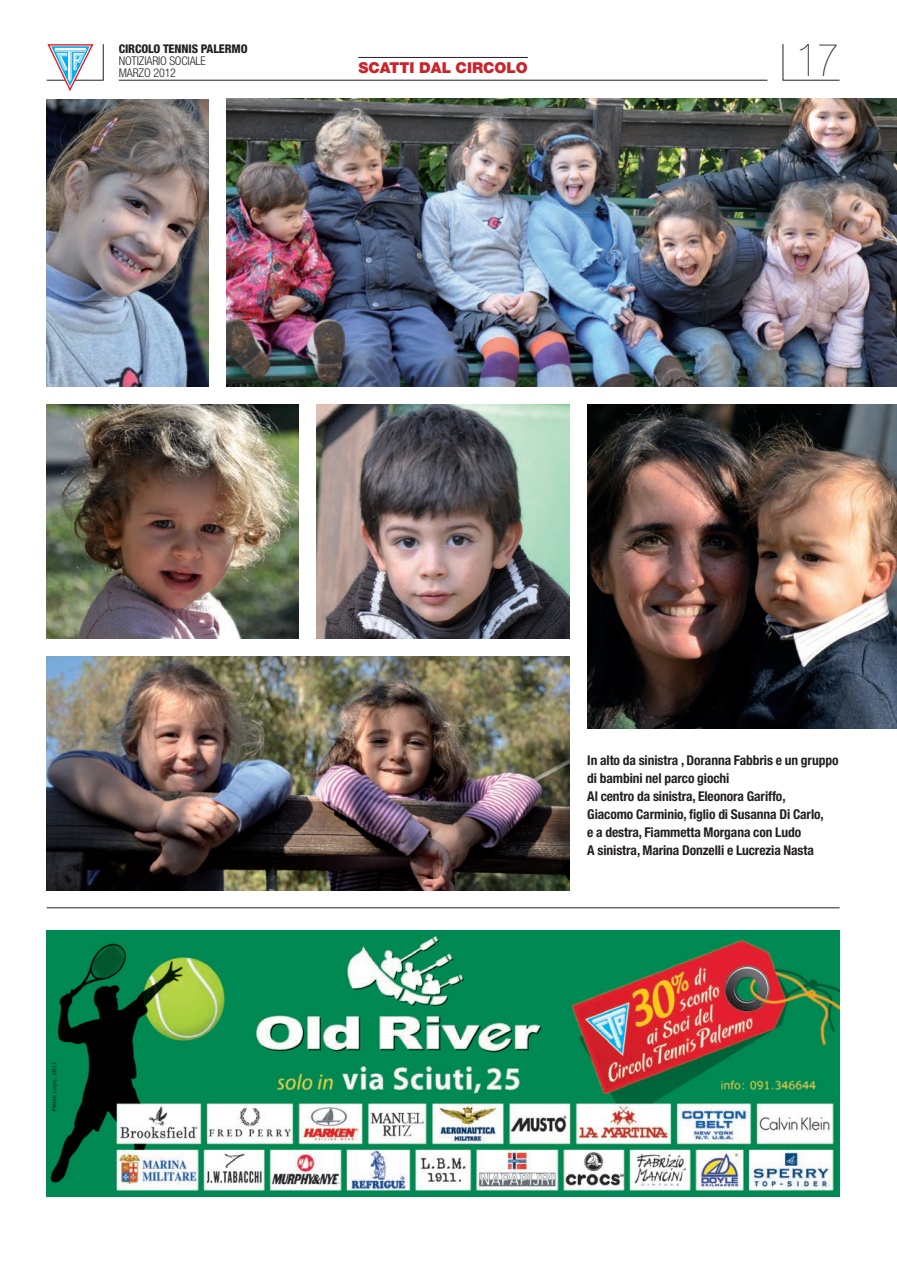
<style>
.page{position:relative;width:897px;height:1267px;background:#fff}
.page>*{position:absolute;margin:0;border:0;box-sizing:border-box;transform-origin:0 0}
.t1{font:900 condensed 45px "Helvetica Neue";color:#231f20}
.t2{font:900 15px "Helvetica Neue";color:#c8242b}
.t3{font:700 condensed 13.5px/18px "Helvetica Neue";letter-spacing:-.005em;color:#231f20}
.t4{font:300 condensed 12px/12px "Helvetica Neue";letter-spacing:-.01em;color:#231f20}
.t5{font:800 condensed 12px "Helvetica Neue";letter-spacing:-.01em;color:#231f20}
</style>
<div class="page">
<svg style="left:782px;top:44px;width:58px;height:37px"></svg>
<svg style="left:46px;top:44px;width:58px;height:47px"></svg>
<hr style="left:119px;top:80px;width:648px;height:1px;background:#231f20">
<hr style="left:358px;top:57px;width:169px;height:1px;background:#231f20">
<img style="left:227px;top:98px;width:669px;height:288px">
<img style="left:47px;top:656px;width:522px;height:234px">
<img style="left:47px;top:99px;width:162px;height:287px">
<img style="left:47px;top:930px;width:792px;height:265px">
<hr style="left:47px;top:907px;width:792px;height:1px;background:#231f20">
<img style="left:587px;top:404px;width:309px;height:324px">
<img style="left:47px;top:404px;width:252px;height:234px">
<img style="left:317px;top:404px;width:252px;height:234px">
<p class="t5" style="left:119px;top:44px;width:130px">CIRCOLO TENNIS PALERMO</p>
<p class="t4" style="left:119px;top:55px;width:89px">NOTIZIARIO SOCIALE<br>MARZO 2012</p>
<p class="t2" style="left:358px;top:62px;width:171px">SCATTI DAL CIRCOLO</p>
<h1 class="t1" style="left:796px;top:44px;width:44px">17</h1>
<p class="t3" style="left:587px;top:752px;width:252px">In alto da sinistra , Doranna Fabbris e un gruppo di bambini nel parco giochi<br>Al centro da sinistra, Eleonora Gariffo,<br>Giacomo Carminio, figlio di Susanna Di Carlo,<br>e a destra, Fiammetta Morgana con Ludo<br>A sinistra, Marina Donzelli e Lucrezia Nasta</p>
</div>
